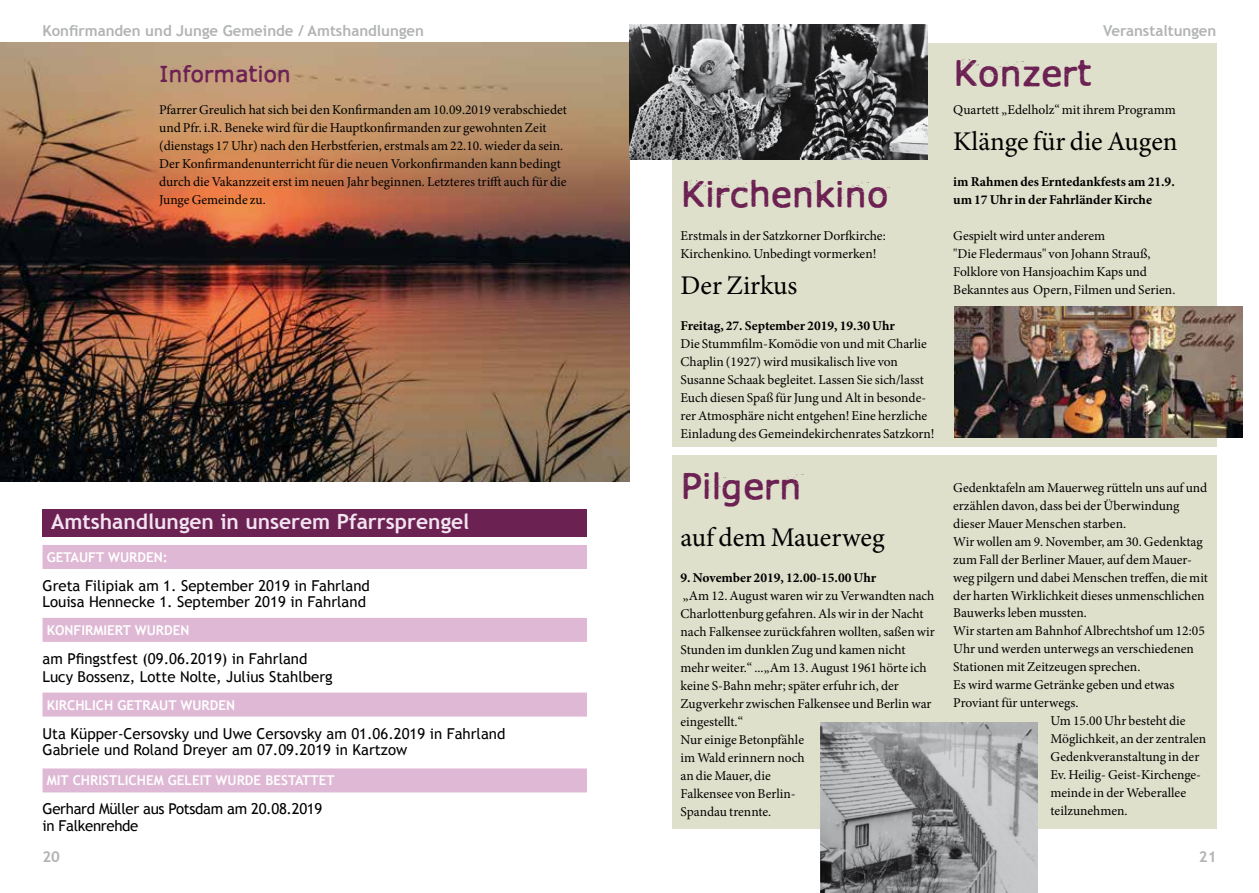
<style>
.page{position:relative;width:1259px;height:893px;background:#fff}
.page>*{position:absolute;margin:0;border:0;box-sizing:border-box;transform-origin:0 0}
.t1{font:36px "Xmas Year Zero";letter-spacing:-.01em;color:#6c2153}
.t2{font:27px "Minion Pro";color:#000}
.t3{font:22.5px "Xmas Year Zero";letter-spacing:-.01em;color:#6c2153}
.t4{font:700 21px "Trebuchet MS";color:#f1e3ef}
.t5{font:15px/16.2px "Trebuchet MS";color:#000}
.t6{font:700 15px "Trebuchet MS";color:#b1b3b4}
.t7{font:15px/16.2px "Trebuchet MS";letter-spacing:-.02em;color:#000}
.t8{font:13.5px/18px "Minion Pro";color:#000}
.t9{font:700 13.5px/18px "Minion Pro";color:#000}
.t10{font:700 13.5px "Trebuchet MS";color:#fff}
</style>
<div class="page">
<img style="left:0;top:43px;width:629px;height:439px">
<div style="left:43px;top:510px;width:544px;height:27px;background:#6c2153"></div>
<div style="left:43px;top:545px;width:544px;height:24px;background:#deb8d4"></div>
<div style="left:43px;top:618px;width:544px;height:24px;background:#deb8d4"></div>
<div style="left:43px;top:693px;width:544px;height:24px;background:#deb8d4"></div>
<div style="left:43px;top:768px;width:544px;height:24px;background:#deb8d4"></div>
<div style="left:672px;top:43px;width:544px;height:403px;background:#dfe0cb"></div>
<img style="left:954px;top:306px;width:288px;height:131px">
<img style="left:629px;top:24px;width:298px;height:135px">
<div style="left:672px;top:456px;width:544px;height:373px;background:#dfe0cb"></div>
<img style="left:820px;top:722px;width:217px;height:171px">
<p class="t6" style="left:43px;top:21px;width:383px">Konfirmanden und Junge Gemeinde / Amtshandlungen</p>
<p class="t6" style="left:1103px;top:21px;width:115px">Veranstaltungen</p>
<h3 class="t3" style="left:159px;top:60px;width:133px">Information</h3>
<p class="t8" style="left:159px;top:100px;width:409px">Pfarrer Greulich hat sich bei den Konfirmanden am 10.09.2019 verabschiedet und Pfr. i.R. Beneke wird für die Hauptkonfirmanden zur gewohnten Zeit (dienstags 17 Uhr) nach den Herbstferien, erstmals am 22.10. wieder da sein.<br>Der Konfirmandenunterricht für die neuen Vorkonfirmanden kann bedingt durch die Vakanzzeit erst im neuen Jahr beginnen. Letzteres trifft auch für die Junge Gemeinde zu.</p>
<h3 class="t4" style="left:51px;top:509px;width:420px">Amtshandlungen in unserem Pfarrsprengel</h3>
<p class="t10" style="left:47px;top:549px;width:123px">GETAUFT WURDEN:</p>
<p class="t5" style="left:43px;top:578px;width:329px">Greta Filipiak am 1. September 2019 in Fahrland<br>Louisa Hennecke 1. September 2019 in Fahrland</p>
<p class="t10" style="left:47px;top:622px;width:144px">KONFIRMIERT WURDEN</p>
<p class="t5" style="left:43px;top:650px;width:292px;line-height:18px">am Pfingstfest (09.06.2019) in Fahrland<br>Lucy Bossenz, Lotte Nolte, Julius Stahlberg</p>
<p class="t10" style="left:47px;top:696px;width:190px">KIRCHLICH GETRAUT WURDEN</p>
<p class="t5" style="left:43px;top:725px;width:464px">Uta Küpper-Cersovsky und Uwe Cersovsky am 01.06.2019 in Fahrland<br>Gabriele und Roland Dreyer am 07.09.2019 in Kartzow</p>
<p class="t10" style="left:47px;top:772px;width:289px">MIT CHRISTLICHEM GELEIT WURDE BESTATTET</p>
<p class="t7" style="left:43px;top:801px;width:281px">Gerhard Müller aus Potsdam am 20.08.2019 in Falkenrehde</p>
<h1 class="t1" style="left:680px;top:172px;width:210px">Kirchenkino</h1>
<p class="t8" style="left:680px;top:226px;width:207px">Erstmals in der Satzkorner Dorfkirche:<br>Kirchenkino. Unbedingt vormerken!</p>
<h2 class="t2" style="left:680px;top:267px;width:118px">Der Zirkus</h2>
<p class="t9" style="left:680px;top:316px;width:216px">Freitag, 27. September 2019, 19.30 Uhr</p>
<p class="t8" style="left:680px;top:334px;width:255px">Die Stummfilm-Komödie von und mit Charlie Chaplin (1927) wird musikalisch live von Susanne Schaak begleitet. Lassen Sie sich/lasst Euch diesen Spaß für Jung und Alt in besonde&shy;rer Atmosphäre nicht entgehen! Eine herzliche Einladung des Gemeindekirchenrates Satzkorn!</p>
<h1 class="t1" style="left:680px;top:464px;width:123px">Pilgern</h1>
<h2 class="t2" style="left:680px;top:519px;width:206px">auf dem Mauerweg</h2>
<p class="t9" style="left:680px;top:568px;width:197px">9. November 2019, 12.00-15.00 Uhr</p>
<p class="t8" style="left:680px;top:586px;width:256px">„Am 12. August waren wir zu Verwandten nach<br>Charlottenburg gefahren. Als wir in der Nacht nach Falkensee zurückfahren wollten, saßen wir<br>Stunden im dunklen Zug und kamen nicht mehr weiter.“ ...„Am 13. August 1961 hörte ich keine S-Bahn mehr; später erfuhr ich, der<br>Zugverkehr zwischen Falkensee und Berlin war eingestellt.“<br>Nur einige Betonpfähle<br>im Wald erinnern noch<br>an die Mauer, die<br>Falkensee von Berlin-<br>Spandau trennte.</p>
<h1 class="t1" style="left:953px;top:50px;width:140px">Konzert</h1>
<p class="t8" style="left:953px;top:100px;width:224px">Quartett „Edelholz“ mit ihrem Programm</p>
<h2 class="t2" style="left:953px;top:123px;width:226px">Klänge für die Augen</h2>
<p class="t9" style="left:953px;top:172px;width:223px">im Rahmen des Erntedankfests am 21.9. um 17 Uhr in der Fahrländer Kirche</p>
<p class="t8" style="left:953px;top:226px;width:224px">Gespielt wird unter anderem<br>"Die Fledermaus" von Johann Strauß, Folklore von Hansjoachim Kaps und Bekanntes aus Opern, Filmen und Serien.</p>
<p class="t8" style="left:953px;top:478px;width:255px">Gedenktafeln am Mauerweg rütteln uns auf und</p>
<p class="t8" style="left:953px;top:496px;width:228px">erzählen davon, dass bei der Überwindung</p>
<p class="t8" style="left:953px;top:514px;width:174px">dieser Mauer Menschen starben.</p>
<p class="t8" style="left:953px;top:532px;width:251px">Wir wollen am 9. November, am 30. Gedenktag</p>
<p class="t8" style="left:953px;top:550px;width:240px">zum Fall der Berliner Mauer, auf dem Mauer-</p>
<p class="t8" style="left:953px;top:568px;width:256px">weg pilgern und dabei Menschen treffen, die mit</p>
<p class="t8" style="left:953px;top:586px;width:253px">der harten Wirklichkeit dieses unmenschlichen</p>
<p class="t8" style="left:953px;top:604px;width:135px">Bauwerks leben mussten.</p>
<p class="t8" style="left:953px;top:622px;width:253px">Wir starten am Bahnhof Albrechtshof um 12:05</p>
<p class="t8" style="left:953px;top:640px;width:242px">Uhr und werden unterwegs an verschiedenen</p>
<p class="t8" style="left:953px;top:658px;width:189px">Stationen mit Zeitzeugen sprechen.</p>
<p class="t8" style="left:953px;top:676px;width:223px">Es wird warme Getränke geben und etwas</p>
<p class="t8" style="left:953px;top:694px;width:127px">Proviant für unterwegs.</p>
<p class="t8" style="left:1050px;top:712px;width:136px">Um 15.00 Uhr besteht die</p>
<p class="t8" style="left:1050px;top:730px;width:157px">Möglichkeit, an der zentralen</p>
<p class="t8" style="left:1050px;top:748px;width:150px">Gedenkveranstaltung in der</p>
<p class="t8" style="left:1050px;top:766px;width:152px">Ev. Heilig- Geist-Kirchenge-</p>
<p class="t8" style="left:1050px;top:784px;width:137px">meinde in der Weberallee</p>
<p class="t8" style="left:1050px;top:802px;width:79px">teilzunehmen.</p>
<p class="t6" style="left:43px;top:847px;width:19px">20</p>
<p class="t6" style="left:1198px;top:847px;width:19px">21</p>
</div>
